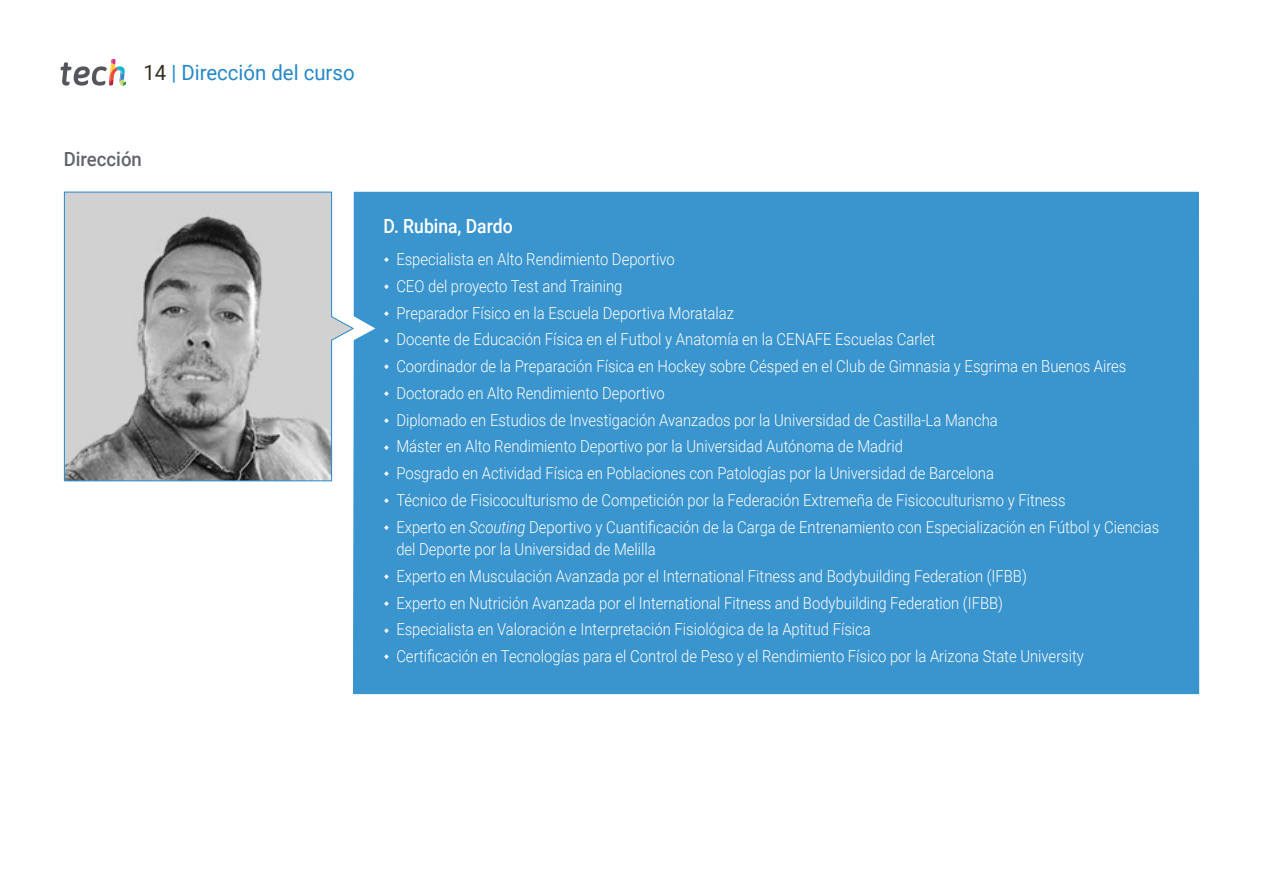
<style>
.page{position:relative;width:1263px;height:893px;background:#fff}
.page>*{position:absolute;margin:0;border:0;box-sizing:border-box;transform-origin:0 0}
.t1{font:21px "Roboto";color:#2488c9}
.t2{font:500 19.5px "Roboto";color:#fff;scale:.9 1}
.t3{font:500 19.5px "Roboto";color:#61646a;scale:.95 1}
.t4{font:300 16.5px/26.7px "Roboto";color:#fff;scale:.9 1}
.s1{color:#312e20}
.s2{font-style:italic}
</style>
<div class="page">
<svg style="left:61px;top:59px;width:65px;height:27px"></svg>
<div style="left:353px;top:192px;width:846px;height:502px;background:#3a94ce"></div>
<svg style="left:64px;top:192px;width:290px;height:289px;background:#afb3b5"></svg>
<svg style="left:384px;top:257px;width:5px;height:5px"></svg>
<svg style="left:384px;top:284px;width:5px;height:5px"></svg>
<svg style="left:384px;top:311px;width:5px;height:5px"></svg>
<svg style="left:384px;top:338px;width:5px;height:5px"></svg>
<svg style="left:384px;top:364px;width:5px;height:5px"></svg>
<svg style="left:384px;top:391px;width:5px;height:5px"></svg>
<svg style="left:384px;top:418px;width:5px;height:5px"></svg>
<svg style="left:384px;top:445px;width:5px;height:5px"></svg>
<svg style="left:384px;top:471px;width:5px;height:5px"></svg>
<svg style="left:384px;top:498px;width:5px;height:5px"></svg>
<svg style="left:384px;top:525px;width:5px;height:5px"></svg>
<svg style="left:384px;top:574px;width:5px;height:5px"></svg>
<svg style="left:384px;top:601px;width:5px;height:5px"></svg>
<svg style="left:384px;top:628px;width:5px;height:5px"></svg>
<svg style="left:384px;top:654px;width:5px;height:5px"></svg>
<p class="t1" style="left:144px;top:57px;width:213px"><span class="s1">14</span> | Dirección del curso</p>
<p class="t3" style="left:64px;top:146px;width:84px">Dirección</p>
<p class="t2" style="left:384px;top:213px;width:145px">D. Rubina, Dardo</p>
<p class="t4" style="left:396px;top:245px;width:849px">Especialista en Alto Rendimiento Deportivo<br>CEO del proyecto Test and Training<br>Preparador Físico en la Escuela Deportiva Moratalaz<br>Docente de Educación Física en el Futbol y Anatomía en la CENAFE Escuelas Carlet<br>Coordinador de la Preparación Física en Hockey sobre Césped en el Club de Gimnasia y Esgrima en Buenos Aires Doctorado en Alto Rendimiento Deportivo<br>Diplomado en Estudios de Investigación Avanzados por la Universidad de Castilla-La Mancha<br>Máster en Alto Rendimiento Deportivo por la Universidad Autónoma de Madrid<br>Posgrado en Actividad Física en Poblaciones con Patologías por la Universidad de Barcelona<br>Técnico de Fisicoculturismo de Competición por la Federación Extremeña de Fisicoculturismo y Fitness<br>Experto en <span class="s2">Scouting</span> Deportivo y Cuantificación de la Carga de Entrenamiento con Especialización en Fútbol y Ciencias</p>
<p class="t4" style="left:396px;top:535px;width:765px">del Deporte por la Universidad de Melilla<br>Experto en Musculación Avanzada por el International Fitness and Bodybuilding Federation (IFBB)<br>Experto en Nutrición Avanzada por el International Fitness and Bodybuilding Federation (IFBB)<br>Especialista en Valoración e Interpretación Fisiológica de la Aptitud Física<br>Certificación en Tecnologías para el Control de Peso y el Rendimiento Físico por la Arizona State University</p>
</div>
